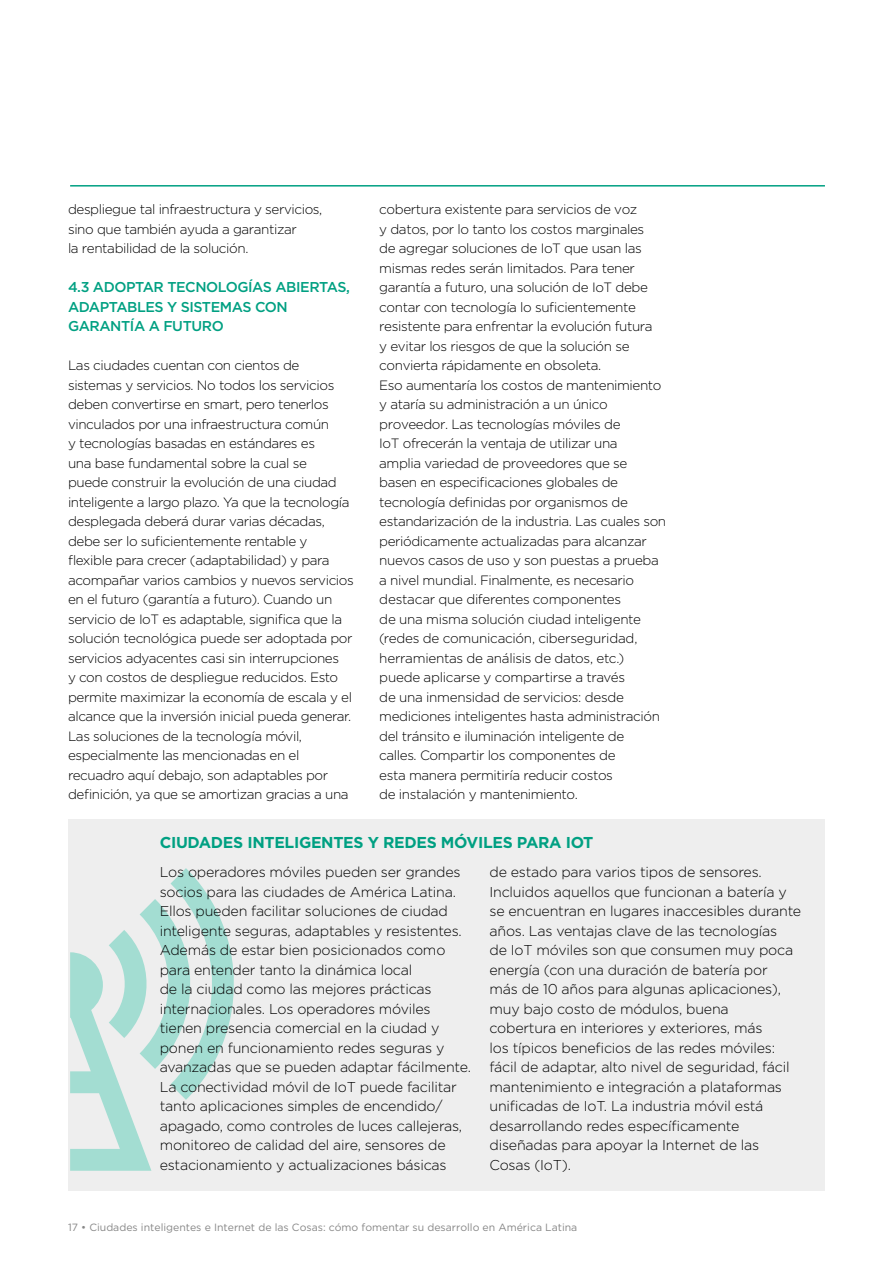
<style>
.page{position:relative;width:893px;height:1263px;background:#fff}
.page>*{position:absolute;margin:0;border:0;box-sizing:border-box;transform-origin:0 0}
.t1{font:700 15.75px "Gotham";letter-spacing:-.02em;color:#00a082}
.t2{font:300 14.25px/19.5px "Gotham";letter-spacing:-.015em;color:#000}
.t3{font:500 14.25px/19.5px "Gotham";letter-spacing:-.03em;color:#00a082}
.t4{font:300 13.5px/19.5px "Gotham";letter-spacing:-.03em;color:#000}
.t5{font:10.5px "Gotham";color:#878787}
</style>
<div class="page">
<div style="left:68px;top:819px;width:757px;height:372px;background:#eee"></div>
<svg style="left:70px;top:868px;width:164px;height:303px"></svg>
<hr style="left:70px;top:185px;width:755px;height:2px;background:#00a082">
<p class="t4" style="left:68px;top:199px;width:256px">despliegue tal infraestructura y servicios, sino que también ayuda a garantizar<br>la rentabilidad de la solución.</p>
<p class="t3" style="left:68px;top:277px;width:283px">4.3 ADOPTAR TECNOLOGÍAS ABIERTAS,<br>ADAPTABLES Y SISTEMAS CON<br>GARANTÍA A FUTURO</p>
<p class="t4" style="left:68px;top:355px;width:287px">Las ciudades cuentan con cientos de sistemas y servicios. No todos los servicios deben convertirse en smart, pero tenerlos vinculados por una infraestructura común<br>y tecnologías basadas en estándares es<br>una base fundamental sobre la cual se<br>puede construir la evolución de una ciudad inteligente a largo plazo. Ya que la tecnología desplegada deberá durar varias décadas, debe ser lo suficientemente rentable y flexible para crecer (adaptabilidad) y para acompañar varios cambios y nuevos servicios en el futuro (garantía a futuro). Cuando un servicio de IoT es adaptable, significa que la solución tecnológica puede ser adoptada por servicios adyacentes casi sin interrupciones<br>y con costos de despliegue reducidos. Esto permite maximizar la economía de escala y el alcance que la inversión inicial pueda generar.<br>Las soluciones de la tecnología móvil, especialmente las mencionadas en el recuadro aquí debajo, son adaptables por definición, ya que se amortizan gracias a una</p>
<p class="t4" style="left:379px;top:199px;width:288px">cobertura existente para servicios de voz<br>y datos, por lo tanto los costos marginales<br>de agregar soluciones de IoT que usan las mismas redes serán limitados. Para tener garantía a futuro, una solución de IoT debe contar con tecnología lo suficientemente resistente para enfrentar la evolución futura<br>y evitar los riesgos de que la solución se convierta rápidamente en obsoleta.<br>Eso aumentaría los costos de mantenimiento y ataría su administración a un único proveedor. Las tecnologías móviles de<br>IoT ofrecerán la ventaja de utilizar una<br>amplia variedad de proveedores que se basen en especificaciones globales de tecnología definidas por organismos de estandarización de la industria. Las cuales son periódicamente actualizadas para alcanzar nuevos casos de uso y son puestas a prueba a nivel mundial. Finalmente, es necesario destacar que diferentes componentes<br>de una misma solución ciudad inteligente (redes de comunicación, ciberseguridad, herramientas de análisis de datos, etc.) puede aplicarse y compartirse a través<br>de una inmensidad de servicios: desde mediciones inteligentes hasta administración del tránsito e iluminación inteligente de<br>calles. Compartir los componentes de<br>esta manera permitiría reducir costos<br>de instalación y mantenimiento.</p>
<p class="t1" style="left:160px;top:832px;width:435px">CIUDADES INTELIGENTES Y REDES MÓVILES PARA IOT</p>
<p class="t2" style="left:160px;top:862px;width:313px">Los operadores móviles pueden ser grandes socios para las ciudades de América Latina.<br>Ellos pueden facilitar soluciones de ciudad inteligente seguras, adaptables y resistentes.<br>Además de estar bien posicionados como para entender tanto la dinámica local<br>de la ciudad como las mejores prácticas internacionales. Los operadores móviles tienen presencia comercial en la ciudad y ponen en funcionamiento redes seguras y avanzadas que se pueden adaptar fácilmente.<br>La conectividad móvil de IoT puede facilitar tanto aplicaciones simples de encendido/ apagado, como controles de luces callejeras, monitoreo de calidad del aire, sensores de estacionamiento y actualizaciones básicas</p>
<p class="t2" style="left:489px;top:862px;width:313px">de estado para varios tipos de sensores.<br>Incluidos aquellos que funcionan a batería y se encuentran en lugares inaccesibles durante años. Las ventajas clave de las tecnologías<br>de IoT móviles son que consumen muy poca energía (con una duración de batería por<br>más de 10 años para algunas aplicaciones), muy bajo costo de módulos, buena<br>cobertura en interiores y exteriores, más<br>los típicos beneficios de las redes móviles: fácil de adaptar, alto nivel de seguridad, fácil mantenimiento e integración a plataformas unificadas de IoT. La industria móvil está desarrollando redes específicamente diseñadas para apoyar la Internet de las Cosas (IoT).</p>
<p class="t5" style="left:68px;top:1221px;width:511px">17 • Ciudades inteligentes e Internet de las Cosas: cómo fomentar su desarrollo en América Latina</p>
</div>
